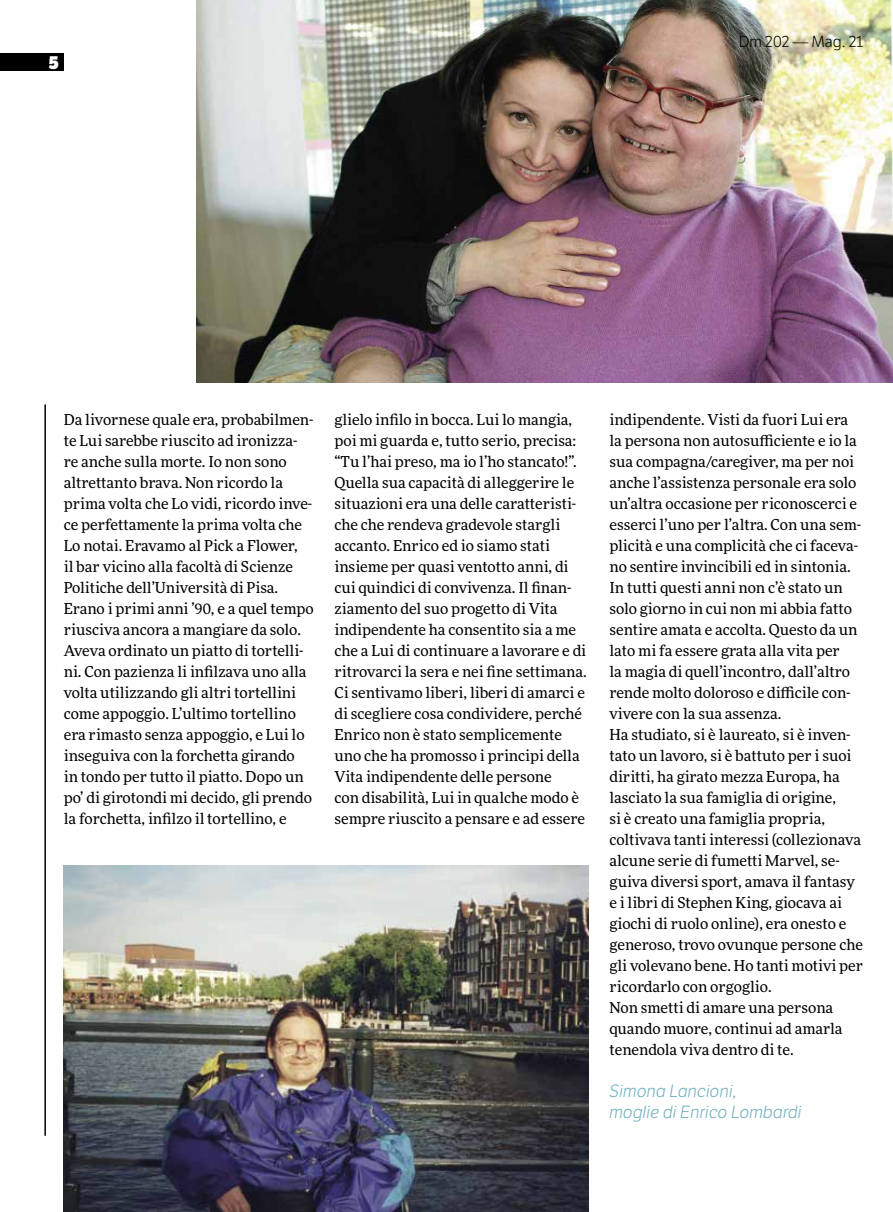
<style>
.page{position:relative;width:893px;height:1212px;background:#fff}
.page>*{position:absolute;margin:0;border:0;box-sizing:border-box;transform-origin:0 0}
.t1{font:800 18px "LFT Etica Display";color:#fff}
.t2{font:italic 300 17.25px/21px "LFT Etica";letter-spacing:.01em;color:#6eaebf}
.t3{font:300 15.6px "LFT Etica";letter-spacing:-.005em;color:#000}
.t4{font:15px/21px "More Pro";color:#000}
</style>
<div class="page">
<img style="left:196px;top:0;width:697px;height:382px">
<div style="left:0;top:53px;width:64px;height:18px;background:#000"></div>
<img style="left:64px;top:865px;width:524px;height:347px">
<hr style="left:44px;top:404px;width:2px;height:732px;background:#000">
<p class="t1" style="left:49px;top:51px;width:12px">5</p>
<p class="t3" style="left:739px;top:33px;width:126px">Dm 202 — Mag. 21</p>
<p class="t4" style="left:64px;top:408px;width:251px">Da livornese quale era, probabilmen&shy;te Lui sarebbe riuscito ad ironizza&shy;re anche sulla morte. Io non sono altrettanto brava. Non ricordo la prima volta che Lo vidi, ricordo inve&shy;ce perfettamente la prima volta che Lo notai. Eravamo al Pick a Flower,<br>il bar vicino alla facoltà di Scienze Politiche dell’Università di Pisa.<br>Erano i primi anni ’90, e a quel tempo riusciva ancora a mangiare da solo.<br>Aveva ordinato un piatto di tortelli&shy;ni. Con pazienza li infilzava uno alla volta utilizzando gli altri tortellini come appoggio. L’ultimo tortellino era rimasto senza appoggio, e Lui lo inseguiva con la forchetta girando<br>in tondo per tutto il piatto. Dopo un po’ di girotondi mi decido, gli prendo la forchetta, infilzo il tortellino, e</p>
<p class="t4" style="left:334px;top:408px;width:254px">glielo infilo in bocca. Lui lo mangia, poi mi guarda e, tutto serio, precisa: “Tu l’hai preso, ma io l’ho stancato!”.<br>Quella sua capacità di alleggerire le situazioni era una delle caratteristi&shy;che che rendeva gradevole stargli accanto. Enrico ed io siamo stati insieme per quasi ventotto anni, di cui quindici di convivenza. Il finan&shy;ziamento del suo progetto di Vita indipendente ha consentito sia a me che a Lui di continuare a lavorare e di ritrovarci la sera e nei fine settimana.<br>Ci sentivamo liberi, liberi di amarci e di scegliere cosa condividere, perché Enrico non è stato semplicemente uno che ha promosso i principi della Vita indipendente delle persone<br>con disabilità, Lui in qualche modo è sempre riuscito a pensare e ad essere</p>
<p class="t4" style="left:609px;top:408px;width:255px">indipendente. Visti da fuori Lui era la persona non autosufficiente e io la sua compagna/caregiver, ma per noi anche l’assistenza personale era solo un’altra occasione per riconoscerci e esserci l’uno per l’altra. Con una sem&shy;plicità e una complicità che ci faceva&shy;no sentire invincibili ed in sintonia.<br>In tutti questi anni non c’è stato un solo giorno in cui non mi abbia fatto sentire amata e accolta. Questo da un lato mi fa essere grata alla vita per<br>la magia di quell’incontro, dall’altro rende molto doloroso e difficile con&shy;vivere con la sua assenza.<br>Ha studiato, si è laureato, si è inven&shy;tato un lavoro, si è battuto per i suoi diritti, ha girato mezza Europa, ha lasciato la sua famiglia di origine,<br>si è creato una famiglia propria, coltivava tanti interessi (collezionava alcune serie di fumetti Marvel, se&shy;guiva diversi sport, amava il fantasy e i libri di Stephen King, giocava ai giochi di ruolo online), era onesto e generoso, trovo ovunque persone che gli volevano bene. Ho tanti motivi per ricordarlo con orgoglio.<br>Non smetti di amare una persona quando muore, continui ad amarla tenendola viva dentro di te.</p>
<p class="t2" style="left:609px;top:1081px;width:194px">Simona Lancioni,<br>moglie di Enrico Lombardi</p>
</div>
